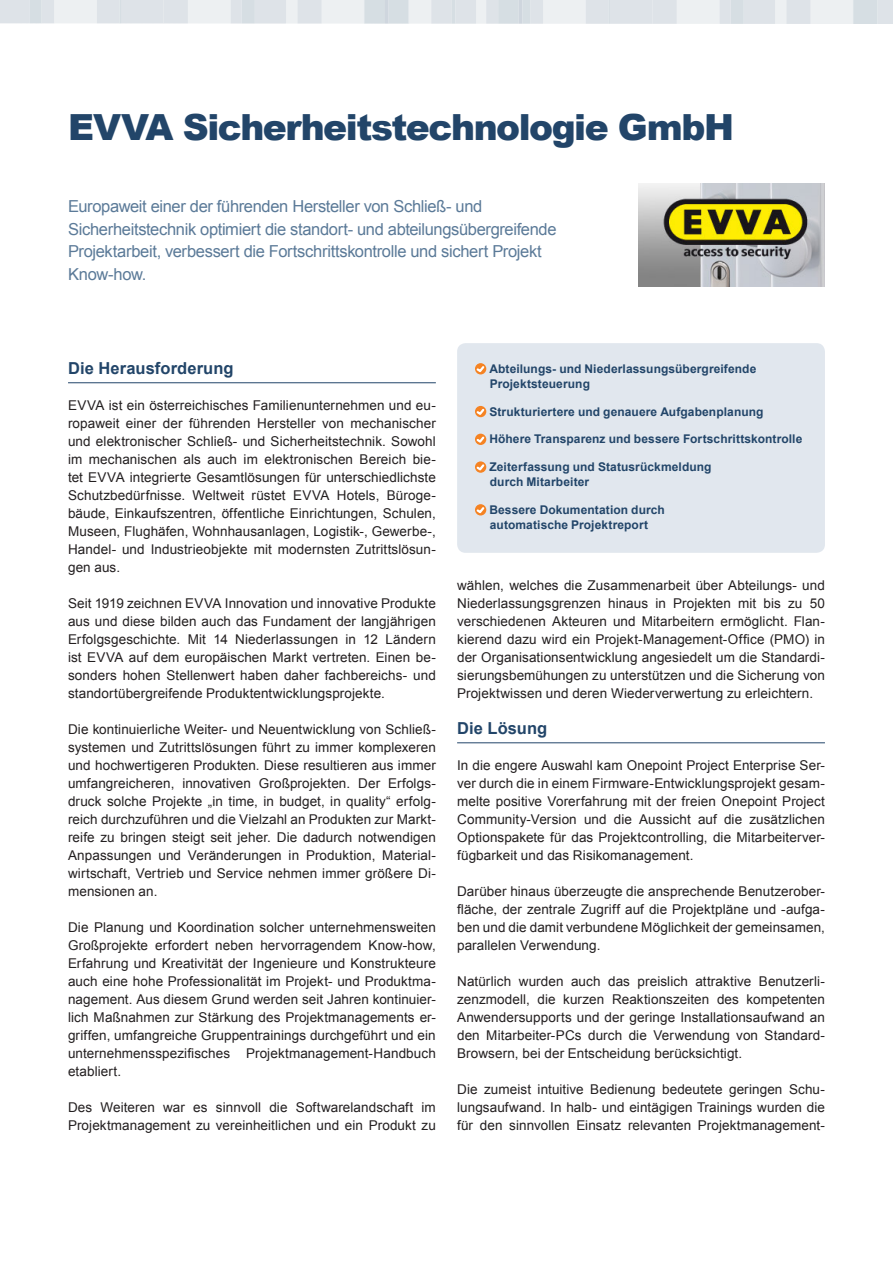
<style>
.page{position:relative;width:893px;height:1263px;background:#fff}
.page>*{position:absolute;margin:0;border:0;box-sizing:border-box;transform-origin:0 0}
.Heading_1{font:900 36px "Arial";letter-spacing:-.04em;color:#224569}
.Introduction_2{font:16.5px/22.5px "Arial";letter-spacing:-.02em;color:#5b7a98}
.Heading_2{font:700 16.5px "Arial";letter-spacing:.005em;color:#224569}
.t1{font:13.5px/18px "Arial";letter-spacing:.005em;color:#231f20;text-align:justify}
.Aufzählung{font:700 12px/15px "Arial";letter-spacing:.005em;color:#224569}
</style>
<div class="page">
<hr style="left:68px;top:382px;width:368px;height:1px;background:#224569">
<hr style="left:457px;top:742px;width:368px;height:1px;background:#224569">
<svg style="left:0;top:0;width:893px;height:24px;background:#e3e7eb"></svg>
<div style="left:719px;top:0;width:12px;height:24px;background:#dee3e8"></div>
<div style="left:731px;top:0;width:13px;height:24px;background:#d6dee3"></div>
<div style="left:786px;top:0;width:25px;height:24px;background:#dee3e8"></div>
<div style="left:853px;top:0;width:24px;height:24px;background:#d6dee3"></div>
<div style="left:457px;top:343px;width:368px;height:210px;background:#e1e7ee;border-radius:9px"></div>
<svg style="left:475px;top:364px;width:11px;height:10px"></svg>
<svg style="left:475px;top:407px;width:11px;height:10px"></svg>
<svg style="left:475px;top:434px;width:11px;height:11px"></svg>
<svg style="left:475px;top:462px;width:11px;height:10px"></svg>
<svg style="left:475px;top:505px;width:11px;height:10px"></svg>
<img style="left:639px;top:184px;width:185px;height:102px">
<p class="Heading_1" style="left:68px;top:107px;width:667px">EVVA Sicherheitstechnologie GmbH</p>
<p class="Introduction_2" style="left:68px;top:195px;width:490px">Europaweit einer der führenden Hersteller von Schließ- und Sicherheitstechnik optimiert die standort- und abteilungsübergreifende Projektarbeit, verbessert die Fortschrittskontrolle und sichert Projekt Know-how.</p>
<p class="Heading_2" style="left:68px;top:357px;width:167px">Die Herausforderung</p>
<p class="t1" style="left:68px;top:396px;width:369px">EVVA ist ein österreichisches Familienunternehmen und eu&shy;ropaweit einer der führenden Hersteller von mechanischer und elektronischer Schließ- und Sicherheitstechnik. Sowohl im mechanischen als auch im elektronischen Bereich bie&shy;tet EVVA integrierte Gesamtlösungen für unterschiedlichste Schutzbedürfnisse. Weltweit rüstet EVVA Hotels, Büroge&shy;bäude, Einkaufszentren, öffentliche Einrichtungen, Schulen, Museen, Flughäfen, Wohnhausanlagen, Logistik-, Gewerbe-, Handel- und Industrieobjekte mit modernsten Zutrittslösun&shy;gen aus.</p>
<p class="t1" style="left:68px;top:594px;width:369px">Seit 1919 zeichnen EVVA Innovation und innovative Produkte aus und diese bilden auch das Fundament der langjährigen Erfolgsgeschichte. Mit 14 Niederlassungen in 12 Ländern ist EVVA auf dem europäischen Markt vertreten. Einen be&shy;sonders hohen Stellenwert haben daher fachbereichs- und standortübergreifende Produktentwicklungsprojekte.</p>
<p class="t1" style="left:68px;top:720px;width:369px">Die kontinuierliche Weiter- und Neuentwicklung von Schließ&shy;systemen und Zutrittslösungen führt zu immer komplexeren und hochwertigeren Produkten. Diese resultieren aus immer umfangreicheren, innovativen Großprojekten. Der Erfolgs&shy;druck solche Projekte „in time, in budget, in quality“ erfolg&shy;reich durchzuführen und die Vielzahl an Produkten zur Markt&shy;reife zu bringen steigt seit jeher. Die dadurch notwendigen Anpassungen und Veränderungen in Produktion, Material&shy;wirtschaft, Vertrieb und Service nehmen immer größere Di&shy;mensionen an.</p>
<p class="t1" style="left:68px;top:918px;width:369px">Die Planung und Koordination solcher unternehmensweiten Großprojekte erfordert neben hervorragendem Know-how, Erfahrung und Kreativität der Ingenieure und Konstrukteure auch eine hohe Professionalität im Projekt- und Produktma&shy;nagement. Aus diesem Grund werden seit Jahren kontinuier&shy;lich Maßnahmen zur Stärkung des Projektmanagements er&shy;griffen, umfangreiche Gruppentrainings durchgeführt und ein unternehmensspezifisches Projektmanagement-Handbuch etabliert.</p>
<p class="t1" style="left:68px;top:1098px;width:369px">Des Weiteren war es sinnvoll die Softwarelandschaft im<br>Projektmanagement zu vereinheitlichen und ein Produkt zu</p>
<p class="Aufzählung" style="left:489px;top:362px;width:269px">Abteilungs- und Niederlassungsübergreifende<br>Projektsteuerung</p>
<p class="Aufzählung" style="left:489px;top:404px;width:276px">Strukturiertere und genauere Aufgabenplanung</p>
<p class="Aufzählung" style="left:489px;top:432px;width:314px">Höhere Transparenz und bessere Fortschrittskontrolle</p>
<p class="Aufzählung" style="left:489px;top:460px;width:224px">Zeiterfassung und Statusrückmeldung durch Mitarbeiter</p>
<p class="Aufzählung" style="left:489px;top:503px;width:177px">Bessere Dokumentation durch automatische Projektreport</p>
<p class="t1" style="left:457px;top:576px;width:369px">wählen, welches die Zusammenarbeit über Abteilungs- und Niederlassungsgrenzen hinaus in Projekten mit bis zu 50 verschiedenen Akteuren und Mitarbeitern ermöglicht. Flan&shy;kierend dazu wird ein Projekt-Management-Office (PMO) in der Organisationsentwicklung angesiedelt um die Standardi&shy;sierungsbemühungen zu unterstützen und die Sicherung von Projektwissen und deren Wiederverwertung zu erleichtern.</p>
<p class="Heading_2" style="left:457px;top:717px;width:92px">Die Lösung</p>
<p class="t1" style="left:457px;top:756px;width:369px">In die engere Auswahl kam Onepoint Project Enterprise Ser&shy;ver durch die in einem Firmware-Entwicklungsprojekt gesam&shy;melte positive Vorerfahrung mit der freien Onepoint Project Community-Version und die Aussicht auf die zusätzlichen Optionspakete für das Projektcontrolling, die Mitarbeiterver&shy;fügbarkeit und das Risikomanagement.</p>
<p class="t1" style="left:457px;top:882px;width:369px">Darüber hinaus überzeugte die ansprechende Benutzerober&shy;fläche, der zentrale Zugriff auf die Projektpläne und -aufga&shy;ben und die damit verbundene Möglichkeit der gemeinsamen, parallelen Verwendung.</p>
<p class="t1" style="left:457px;top:972px;width:369px">Natürlich wurden auch das preislich attraktive Benutzerli&shy;zenzmodell, die kurzen Reaktionszeiten des kompetenten Anwendersupports und der geringe Installationsaufwand an den Mitarbeiter-PCs durch die Verwendung von Standard-Browsern, bei der Entscheidung berücksichtigt.</p>
<p class="t1" style="left:457px;top:1080px;width:369px">Die zumeist intuitive Bedienung bedeutete geringen Schu&shy;lungsaufwand. In halb- und eintägigen Trainings wurden die für den sinnvollen Einsatz relevanten Projektmanagement-</p>
</div>
